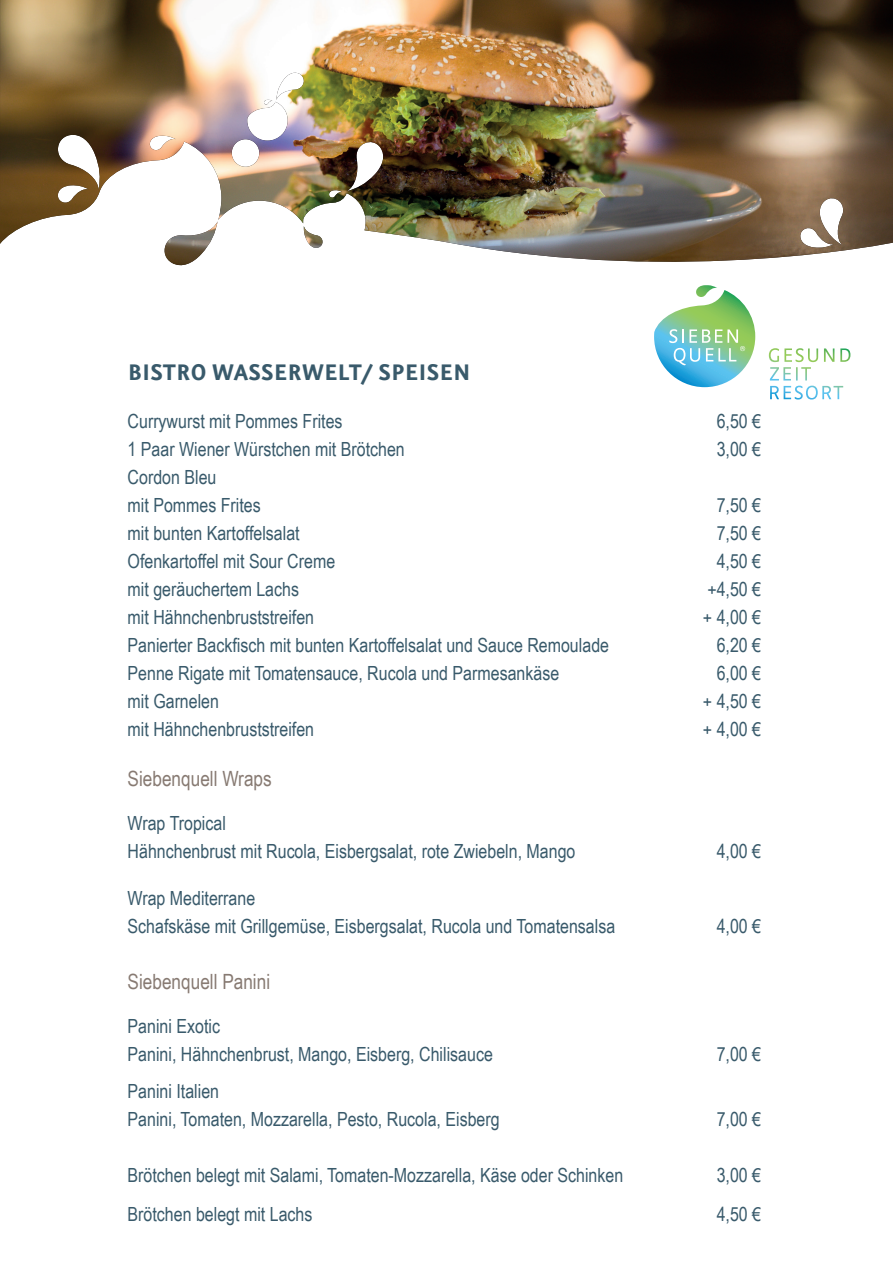
<style>
.page{position:relative;width:893px;height:1263px;background:#fff}
.page>*{position:absolute;margin:0;border:0;box-sizing:border-box;transform-origin:0 0}
.t1{font:700 27px "Eureka Sans OT";letter-spacing:.01em;color:#395a6b}
.t2{font:21px "Arial Narrow";color:#877a72}
.t3{font:19.5px/28px "Arial Narrow";color:#395a6b}
</style>
<div class="page">
<svg style="left:654px;top:286px;width:101px;height:101px"></svg>
<svg style="left:769px;top:348px;width:81px;height:51px"></svg>
<img style="left:0;top:0;width:893px;height:266px">
<h1 class="t1" style="left:128px;top:358px;width:344px">BISTRO WASSERWELT/ SPEISEN</h1>
<p class="t3" style="left:128px;top:406px;width:216px">Currywurst mit Pommes Frites</p>
<p class="t3" style="left:717px;top:406px;width:46px">6,50 €</p>
<p class="t3" style="left:128px;top:434px;width:279px">1 Paar Wiener Würstchen mit Brötchen</p>
<p class="t3" style="left:717px;top:434px;width:46px">3,00 €</p>
<p class="t3" style="left:128px;top:462px;width:135px">Cordon Bleu<br>mit Pommes Frites</p>
<p class="t3" style="left:717px;top:490px;width:46px">7,50 €</p>
<p class="t3" style="left:128px;top:518px;width:174px">mit bunten Kartoffelsalat</p>
<p class="t3" style="left:717px;top:518px;width:46px">7,50 €</p>
<p class="t3" style="left:128px;top:546px;width:209px">Ofenkartoffel mit Sour Creme</p>
<p class="t3" style="left:717px;top:546px;width:46px">4,50 €</p>
<p class="t3" style="left:128px;top:574px;width:173px">mit geräuchertem Lachs</p>
<p class="t3" style="left:707px;top:574px;width:55px">+4,50 €</p>
<p class="t3" style="left:128px;top:602px;width:188px">mit Hähnchenbruststreifen</p>
<p class="t3" style="left:703px;top:602px;width:60px">+ 4,00 €</p>
<p class="t3" style="left:128px;top:630px;width:483px">Panierter Backfisch mit bunten Kartoffelsalat und Sauce Remoulade</p>
<p class="t3" style="left:717px;top:630px;width:46px">6,20 €</p>
<p class="t3" style="left:128px;top:658px;width:433px">Penne Rigate mit Tomatensauce, Rucola und Parmesankäse</p>
<p class="t3" style="left:717px;top:658px;width:46px">6,00 €</p>
<p class="t3" style="left:128px;top:686px;width:93px">mit Garnelen</p>
<p class="t3" style="left:703px;top:686px;width:60px">+ 4,50 €</p>
<p class="t3" style="left:128px;top:714px;width:188px">mit Hähnchenbruststreifen</p>
<p class="t3" style="left:703px;top:714px;width:60px">+ 4,00 €</p>
<p class="t2" style="left:128px;top:763px;width:146px">Siebenquell Wraps</p>
<p class="t3" style="left:128px;top:808px;width:449px">Wrap Tropical<br>Hähnchenbrust mit Rucola, Eisbergsalat, rote Zwiebeln, Mango</p>
<p class="t3" style="left:717px;top:836px;width:46px">4,00 €</p>
<p class="t3" style="left:128px;top:884px;width:489px">Wrap Mediterrane<br>Schafskäse mit Grillgemüse, Eisbergsalat, Rucola und Tomatensalsa</p>
<p class="t2" style="left:128px;top:966px;width:144px">Siebenquell Panini</p>
<p class="t3" style="left:128px;top:1012px;width:367px">Panini Exotic<br>Panini, Hähnchenbrust, Mango, Eisberg, Chilisauce</p>
<p class="t3" style="left:128px;top:1076px;width:374px">Panini Italien<br>Panini, Tomaten, Mozzarella, Pesto, Rucola, Eisberg</p>
<p class="t3" style="left:717px;top:912px;width:46px">4,00 €</p>
<p class="t3" style="left:717px;top:1040px;width:46px">7,00 €</p>
<p class="t3" style="left:717px;top:1104px;width:46px">7,00 €</p>
<p class="t3" style="left:128px;top:1160px;width:497px">Brötchen belegt mit Salami, Tomaten-Mozzarella, Käse oder Schinken</p>
<p class="t3" style="left:717px;top:1160px;width:46px">3,00 €</p>
<p class="t3" style="left:128px;top:1199px;width:186px">Brötchen belegt mit Lachs</p>
<p class="t3" style="left:717px;top:1199px;width:46px">4,50 €</p>
</div>
